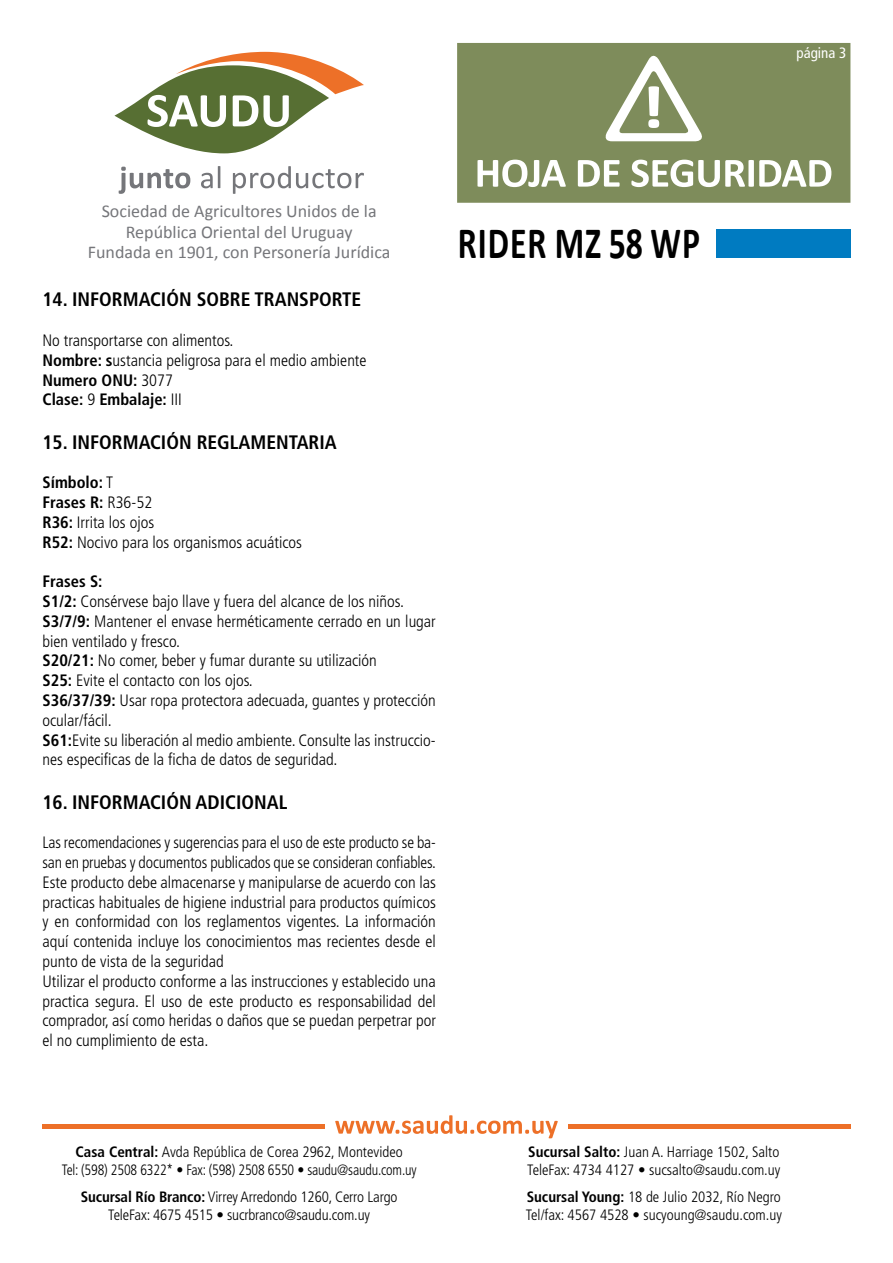
<style>
.page{position:relative;width:893px;height:1263px;background:#fff}
.page>*{position:absolute;margin:0;border:0;box-sizing:border-box;transform-origin:0 0}
.t1{font:700 45px "Calibri";letter-spacing:.03em;color:#000;scale:.75 1}
.t2{font:700 condensed 19.5px "Frutiger LT Std";color:#000}
.t3{font:18px/21.6px "Calibri";color:#75767a;text-align:center}
.t4{font:300 condensed 16.5px/19.8px "Frutiger LT Std";color:#000}
.t5{font:300 condensed 16.5px/19.8px "Frutiger LT Std";color:#000;scale:.96 1}
.t6{font:300 condensed 15px/18px "Frutiger LT Std";color:#000;text-align:center}
.t7{font:condensed 15px "Frutiger LT Std";color:#fff}
.s1{font-weight:700}
</style>
<div class="page">
<svg style="left:457px;top:43px;width:393px;height:160px;background:#8c996d"></svg>
<svg style="left:119px;top:167px;width:71px;height:27px"></svg>
<svg style="left:201px;top:166px;width:19px;height:22px"></svg>
<svg style="left:233px;top:166px;width:131px;height:28px"></svg>
<svg style="left:114px;top:52px;width:250px;height:101px"></svg>
<div style="left:716px;top:229px;width:134px;height:29px;background:#007bc1"></div>
<svg style="left:43px;top:1125px;width:282px;height:4px"></svg>
<svg style="left:568px;top:1125px;width:282px;height:4px"></svg>
<svg style="left:335px;top:1115px;width:223px;height:23px"></svg>
<p class="t7" style="left:796px;top:45px;width:51px">página 3</p>
<p class="t3" style="left:102px;top:199px;width:276px">Sociedad de Agricultores Unidos de la<br>República Oriental del Uruguay</p>
<p class="t3" style="left:88px;top:240px;width:304px">Fundada en 1901, con Personería Jurídica</p>
<p class="t2" style="left:43px;top:288px;width:320px">14. INFORMACIÓN SOBRE TRANSPORTE</p>
<p class="t4" style="left:43px;top:330px;width:326px">No transportarse con alimentos.<br><span class="s1">Nombre: s</span>ustancia peligrosa para el medio ambiente<br><span class="s1">Numero ONU:</span> 3077<br><span class="s1">Clase:</span> 9 <span class="s1">Embalaje:</span> III</p>
<p class="t2" style="left:43px;top:430px;width:296px">15. INFORMACIÓN REGLAMENTARIA</p>
<p class="t4" style="left:43px;top:473px;width:261px"><span class="s1">Símbolo:</span> T<br><span class="s1">Frases R:</span> R36-52<br><span class="s1">R36:</span> irrita los ojos<br><span class="s1">R52:</span> nocivo para los organismos acuáticos</p>
<p class="t4" style="left:43px;top:572px;width:395px"><span class="s1">Frases S:<br>S1/2:</span> consérvese bajo llave y fuera del alcance de los niños.<br><span class="s1">S3/7/9:</span> mantener el envase herméticamente cerrado en un lugar bien ventilado y fresco.<br><span class="s1">S20/21:</span> no comer, beber y fumar durante su utilización<br><span class="s1">S25:</span> evite el contacto con los ojos.<br><span class="s1">S36/37/39:</span> u sar ropa protectora adecuada, guantes y protección ocular/fácil.<br><span class="s1">S61:</span>Evite su liberación al medio ambiente. Consulte las instruccio&shy;nes especificas de la ficha de datos de seguridad.</p>
<p class="t2" style="left:43px;top:790px;width:246px">16. INFORMACIÓN ADICIONAL</p>
<p class="t5" style="left:43px;top:833px;width:411px">Las recomendaciones y sugerencias para el uso de este producto se ba&shy;san en pruebas y documentos publicados que se consideran confiables.<br>Este producto debe almacenarse y manipularse de acuerdo con las practicas habituales de higiene industrial para productos químicos y en conformidad con los reglamentos vigentes. La información aquí contenida incluye los conocimientos mas recientes desde el punto de vista de la seguridad<br>Utilizar el producto conforme a las instrucciones y establecido una practica segura. El uso de este producto es responsabilidad del comprador, así como heridas o daños que se puedan perpetrar por el no cumplimiento de esta.</p>
<h1 class="t1" style="left:458px;top:215px;width:324px">RIDER MZ 58 WP</h1>
<p class="t6" style="left:62px;top:1143px;width:357px"><span class="s1">Casa Central:</span> Avda República de Corea 2962, Montevideo<br>Tel: (598) 2508 6322* • Fax: (598) 2508 6550 • saudu@saudu.com.uy</p>
<p class="t6" style="left:81px;top:1188px;width:318px"><span class="s1">Sucursal Río Branco:</span> Virrey Arredondo 1260, Cerro Largo<br>TeleFax: 4675 4515 • sucrbranco@saudu.com.uy</p>
<p class="t6" style="left:527px;top:1143px;width:255px;text-align:left"><span class="s1">Sucursal Salto:</span> Juan A. Harriage 1502, Salto<br>TeleFax: 4734 4127 • sucsalto@saudu.com.uy</p>
<p class="t6" style="left:526px;top:1188px;width:258px;text-align:left"><span class="s1">Sucursal Young:</span> 18 de Julio 2032, Río Negro<br>Tel/fax: 4567 4528 • sucyoung@saudu.com.uy</p>
</div>
